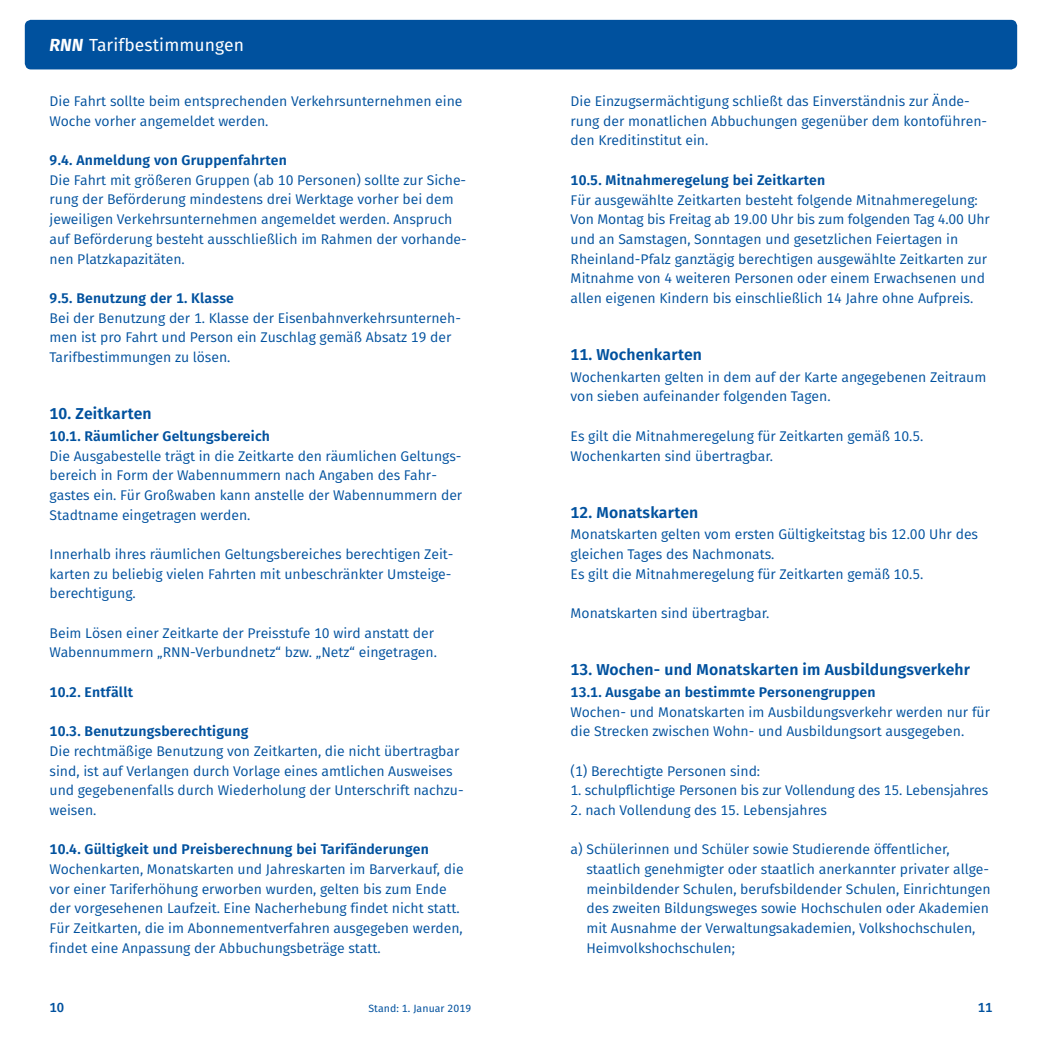
<style>
.page{position:relative;width:1042px;height:1042px;background:#fff}
.page>*{position:absolute;margin:0;border:0;box-sizing:border-box;transform-origin:0 0}
.t1{font:17.5px "Fira Sans";letter-spacing:.005em;color:#fff}
.t2{font:600 15.75px "Fira Sans";letter-spacing:.01em;color:#00519e}
.t3{font:14px/19.6px "Fira Sans";color:#00519e}
.t4{font:600 14px "Fira Sans";letter-spacing:.015em;color:#00519e}
.t5{font:500 13.12px "Fira Sans";color:#00519e}
.t6{font:10.5px "Fira Sans";letter-spacing:.005em;color:#00519e}
.s1{font-weight:700;font-style:italic}
</style>
<div class="page">
<div style="left:25px;top:20px;width:992px;height:49px;background:#00519e;border-radius:6px"></div>
<p class="t1" style="left:50px;top:31px;width:196px"><span class="s1">RNN</span> Tarifbestimmungen</p>
<p class="t3" style="left:50px;top:91px;width:414px">Die Fahrt sollte beim entsprechenden Verkehrsunternehmen eine<br>Woche vorher angemeldet werden.</p>
<p class="t4" style="left:50px;top:149px;width:239px">9.4. Anmeldung von Gruppenfahrten</p>
<p class="t3" style="left:50px;top:170px;width:419px">Die Fahrt mit größeren Gruppen (ab 10 Personen) sollte zur Siche&shy;rung der Beförderung mindestens drei Werktage vorher bei dem jeweiligen Verkehrsunternehmen angemeldet werden. Anspruch auf Beförderung besteht ausschließlich im Rahmen der vorhande&shy;nen Platzkapazitäten.</p>
<p class="t4" style="left:50px;top:286px;width:186px">9.5. Benutzung der 1. Klasse</p>
<p class="t3" style="left:50px;top:308px;width:413px">Bei der Benutzung der 1. Klasse der Eisenbahnverkehrsunterneh&shy;men ist pro Fahrt und Person ein Zuschlag gemäß Absatz 19 der<br>Tarifbestimmungen zu lösen.</p>
<p class="t2" style="left:50px;top:401px;width:104px">10. Zeitkarten</p>
<p class="t4" style="left:50px;top:424px;width:222px">10.1. Räumlicher Geltungsbereich</p>
<p class="t3" style="left:50px;top:445px;width:414px">Die Ausgabestelle trägt in die Zeitkarte den räumlichen Geltungs&shy;bereich in Form der Wabennummern nach Angaben des Fahr&shy;gastes ein. Für Großwaben kann anstelle der Wabennummern der Stadtname eingetragen werden.</p>
<p class="t3" style="left:50px;top:544px;width:403px;text-align:justify">Innerhalb ihres räumlichen Geltungsbereiches berechtigen Zeit&shy;karten zu beliebig vielen Fahrten mit unbeschränkter Umsteige&shy;berechtigung.</p>
<p class="t3" style="left:50px;top:623px;width:389px">Beim Lösen einer Zeitkarte der Preisstufe 10 wird anstatt der<br>Wabennummern „RNN-Verbundnetz“ bzw. „Netz“ eingetragen.</p>
<p class="t4" style="left:50px;top:680px;width:85px">10.2. Entfällt</p>
<p class="t4" style="left:50px;top:720px;width:200px">10.3. Benutzungsberechtigung</p>
<p class="t3" style="left:50px;top:741px;width:415px">Die rechtmäßige Benutzung von Zeitkarten, die nicht übertragbar sind, ist auf Verlangen durch Vorlage eines amtlichen Ausweises und gegebenenfalls durch Wiederholung der Unterschrift nachzu&shy;weisen.</p>
<p class="t4" style="left:50px;top:838px;width:381px">10.4. Gültigkeit und Preisberechnung bei Tarifänderungen</p>
<p class="t3" style="left:50px;top:859px;width:415px">Wochenkarten, Monatskarten und Jahreskarten im Barverkauf, die vor einer Tariferhöhung erworben wurden, gelten bis zum Ende der vorgesehenen Laufzeit. Eine Nacherhebung findet nicht statt.<br>Für Zeitkarten, die im Abonnementverfahren ausgegeben werden, findet eine Anpassung der Abbuchungsbeträge statt.</p>
<p class="t3" style="left:570px;top:91px;width:418px">Die Einzugsermächtigung schließt das Einverständnis zur Ände&shy;rung der monatlichen Abbuchungen gegenüber dem kontoführen&shy;den Kreditinstitut ein.</p>
<p class="t4" style="left:570px;top:168px;width:256px">10.5. Mitnahmeregelung bei Zeitkarten</p>
<p class="t3" style="left:570px;top:189px;width:421px">Für ausgewählte Zeitkarten besteht folgende Mitnahmeregelung:<br>Von Montag bis Freitag ab 19.00 Uhr bis zum folgenden Tag 4.00 Uhr und an Samstagen, Sonntagen und gesetzlichen Feiertagen in Rheinland-Pfalz ganztägig berechtigen ausgewählte Zeitkarten zur Mitnahme von 4 weiteren Personen oder einem Erwachsenen und allen eigenen Kindern bis einschließlich 14 Jahre ohne Aufpreis.</p>
<p class="t2" style="left:570px;top:342px;width:133px">11. Wochenkarten</p>
<p class="t3" style="left:570px;top:367px;width:417px">Wochenkarten gelten in dem auf der Karte angegebenen Zeitraum von sieben aufeinander folgenden Tagen.</p>
<p class="t3" style="left:570px;top:426px;width:354px">Es gilt die Mitnahmeregelung für Zeitkarten gemäß 10.5.<br>Wochenkarten sind übertragbar.</p>
<p class="t2" style="left:570px;top:499px;width:129px">12. Monatskarten</p>
<p class="t3" style="left:570px;top:524px;width:409px">Monatskarten gelten vom ersten Gültigkeitstag bis 12.00 Uhr des gleichen Tages des Nachmonats.<br>Es gilt die Mitnahmeregelung für Zeitkarten gemäß 10.5.</p>
<p class="t3" style="left:570px;top:603px;width:200px">Monatskarten sind übertragbar.</p>
<p class="t2" style="left:570px;top:657px;width:401px">13. Wochen- und Monatskarten im Ausbildungsverkehr</p>
<p class="t4" style="left:570px;top:680px;width:307px">13.1. Ausgabe an bestimmte Personengruppen</p>
<p class="t3" style="left:570px;top:701px;width:421px">Wochen- und Monatskarten im Ausbildungsverkehr werden nur für die Strecken zwischen Wohn- und Ausbildungsort ausgegeben.</p>
<p class="t3" style="left:570px;top:760px;width:191px">(1) Berechtigte Personen sind:</p>
<p class="t3" style="left:570px;top:780px;width:419px">1. schulpflichtige Personen bis zur Vollendung des 15. Lebensjahres</p>
<p class="t3" style="left:570px;top:800px;width:258px">2. nach Vollendung des 15. Lebensjahres</p>
<p class="t3" style="left:586px;top:839px;width:406px;text-indent:-16px">a) Schülerinnen und Schüler sowie Studierende öffentlicher, staatlich genehmigter oder staatlich anerkannter privater allge&shy;meinbildender Schulen, berufsbildender Schulen, Einrichtungen des zweiten Bildungsweges sowie Hochschulen oder Akademien mit Ausnahme der Verwaltungsakademien, Volkshochschulen, Heimvolkshochschulen;</p>
<p class="t5" style="left:50px;top:996px;width:16px">10</p>
<p class="t6" style="left:368px;top:1000px;width:104px">Stand: 1. Januar 2019</p>
<p class="t5" style="left:977px;top:996px;width:16px">11</p>
</div>
